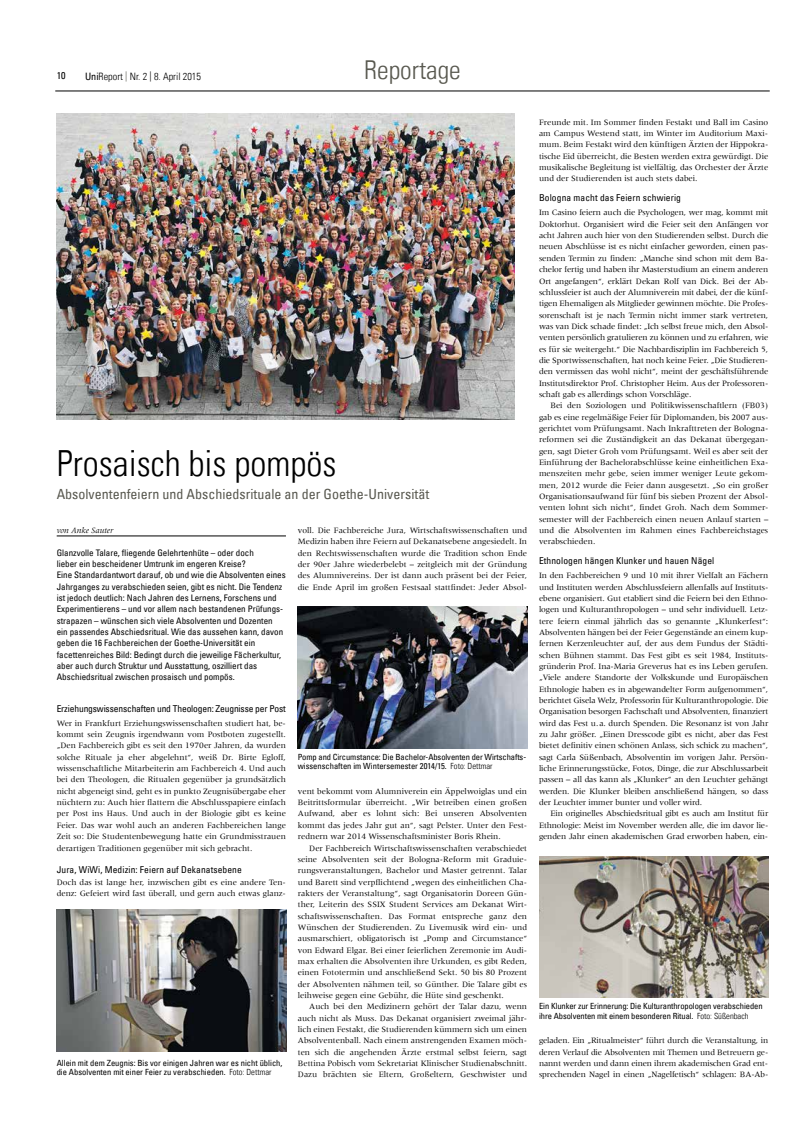
<style>
.page{position:relative;width:808px;height:1134px;background:#fff}
.page>*{position:absolute;margin:0;border:0;box-sizing:border-box;transform-origin:0 0}
.t1{font:36px "Univers Com 47 Light Cond";color:#000}
.t2{font:26px "Univers Com 47 Light Cond";color:#58584f}
.t3{font:condensed 14px "Univers Com 57";color:#58584f}
.t4{font:10.2px "Univers Com 47 Light Cond";color:#000}
.t5{font:condensed 10px "Univers Com 57";color:#000}
.t6{font:condensed 9.5px "Univers Com 57";letter-spacing:.01em;color:#000}
.t7{font:condensed 9.5px "Univers Com 57";letter-spacing:-.015em;color:#000}
.t8{font:condensed 9px/11.3px "Univers Com 57";color:#000}
.t9{font:8.5px/11.3px "Meridien";letter-spacing:-.01em;color:#000;text-align:justify}
.t10{font:condensed 8.5px/9.5px "Univers Com 57";letter-spacing:-.01em;color:#000}
.t11{font:italic 8.5px "Meridien Com";color:#000}
.s1{font-family:"Univers Com 57";font-stretch:condensed}
.s2{color:#58584f}
.s3{font-family:"Univers Com 47 Light Cond";font-stretch:normal}
</style>
<div class="page">
<hr style="left:55px;top:91px;width:715px;height:1px;background:#000">
<hr style="left:57px;top:536px;width:229px;height:1px;background:#000">
<img style="left:57px;top:113px;width:457px;height:307px">
<img style="left:539px;top:856px;width:230px;height:142px">
<img style="left:57px;top:910px;width:229px;height:141px">
<img style="left:298px;top:607px;width:229px;height:141px">
<p class="t5" style="left:57px;top:69px;width:10px">10</p>
<p class="t4" style="left:85px;top:70px;width:117px"><span class="s1">Uni</span>Report <span class="s2">|</span> Nr. 2 | 8. April 2015</p>
<h2 class="t2" style="left:364px;top:55px;width:98px">Reportage</h2>
<h1 class="t1" style="left:57px;top:442px;width:281px">Prosaisch bis pompös</h1>
<h3 class="t3" style="left:57px;top:485px;width:374px">Absolventenfeiern und Abschiedsrituale an der Goethe-Universität</h3>
<p class="t11" style="left:57px;top:525px;width:58px">von Anke Sauter</p>
<p class="t8" style="left:57px;top:547px;width:230px">Glanzvolle Talare, fliegende Gelehrtenhüte – oder doch<br>lieber ein bescheidener Umtrunk im engeren Kreise?<br>Eine Standardantwort darauf, ob und wie die Absolventen eines Jahrganges zu verabschieden seien, gibt es nicht. Die Tendenz ist jedoch deutlich: Nach Jahren des Lernens, Forschens und Experimentierens – und vor allem nach bestandenen Prüfungs&shy;strapazen – wünschen sich viele Absolventen und Dozenten ein passendes Abschiedsritual. Wie das aussehen kann, davon geben die 16 Fachbereichen der Goethe-Universität ein facettenreiches Bild: Bedingt durch die jeweilige Fächerkultur, aber auch durch Struktur und Ausstattung, oszilliert das Abschiedsritual zwischen prosaisch und pompös.</p>
<p class="t7" style="left:57px;top:702px;width:231px">Erziehungswissenschaften und Theologen: Zeugnisse per Post</p>
<p class="t9" style="left:57px;top:717px;width:231px">Wer in Frankfurt Erziehungswissenschaften studiert hat, be&shy;kommt sein Zeugnis irgendwann vom Postboten zugestellt. „Den Fachbereich gibt es seit den 1970er Jahren, da wurden solche Rituale ja eher abgelehnt“, weiß Dr. Birte Egloff, wissenschaftliche Mitarbeiterin am Fachbereich 4. Und auch bei den Theologen, die Ritualen gegenüber ja grundsätzlich nicht abgeneigt sind, geht es in punkto Zeugnisübergabe eher nüchtern zu: Auch hier flattern die Abschlusspapiere einfach per Post ins Haus. Und auch in der Biologie gibt es keine Feier. Das war wohl auch an anderen Fachbereichen lange Zeit so: Die Studentenbewegung hatte ein Grundmisstrauen derartigen Traditionen gegenüber mit sich gebracht.</p>
<p class="t6" style="left:57px;top:864px;width:187px">Jura, WiWi, Medizin: Feiern auf Dekanatsebene</p>
<p class="t9" style="left:57px;top:876px;width:231px">Doch das ist lange her, inzwischen gibt es eine andere Ten&shy;denz: Gefeiert wird fast überall, und gern auch etwas glanz-</p>
<p class="t9" style="left:298px;top:525px;width:231px">voll. Die Fachbereiche Jura, Wirtschaftswissenschaften und Medizin haben ihre Feiern auf Dekanatsebene angesiedelt. In den Rechtswissenschaften wurde die Tradition schon Ende der 90er Jahre wiederbelebt – zeitgleich mit der Gründung des Alumnivereins. Der ist dann auch präsent bei der Feier, die Ende April im großen Festsaal stattfindet: Jeder Absol-</p>
<p class="t10" style="left:298px;top:752px;width:229px">Pomp and Circumstance: Die Bachelor-Absolventen der Wirtschafts&shy;wissenschaften im Wintersemester 2014/15. <span class="s3">Foto: Dettmar</span></p>
<p class="t9" style="left:298px;top:785px;width:231px">vent bekommt vom Alumniverein ein Äppelwoiglas und ein Beitrittsformular überreicht. „Wir betreiben einen großen Aufwand, aber es lohnt sich: Bei unseren Absolventen kommt das jedes Jahr gut an“, sagt Pelster. Unter den Fest&shy;rednern war 2014 Wissenschaftsminister Boris Rhein.</p>
<p class="t9" style="left:298px;top:842px;width:231px;text-indent:11px">Der Fachbereich Wirtschaftswissenschaften verabschiedet seine Absolventen seit der Bologna-Reform mit Graduie&shy;rungsveranstaltungen, Bachelor und Master getrennt. Talar und Barett sind verpflichtend „wegen des einheitlichen Cha&shy;rakters der Veranstaltung“, sagt Organisatorin Doreen Gün&shy;ther, Leiterin des SSIX Student Services am Dekanat Wirt&shy;schaftswissenschaften. Das Format entspreche ganz den Wünschen der Studierenden. Zu Livemusik wird ein- und ausmarschiert, obligatorisch ist „Pomp and Circumstance“ von Edward Elgar. Bei einer feierlichen Zeremonie im Audi&shy;max erhalten die Absolventen ihre Urkunden, es gibt Reden, einen Fototermin und anschließend Sekt. 50 bis 80 Prozent der Absolventen nähmen teil, so Günther. Die Talare gibt es leihweise gegen eine Gebühr, die Hüte sind geschenkt.</p>
<p class="t9" style="left:298px;top:1001px;width:231px;text-indent:11px">Auch bei den Medizinern gehört der Talar dazu, wenn auch nicht als Muss. Das Dekanat organisiert zweimal jähr&shy;lich einen Festakt, die Studierenden kümmern sich um einen Absolventenball. Nach einem anstrengenden Examen möch&shy;ten sich die angehenden Ärzte erstmal selbst feiern, sagt Bettina Pobisch vom Sekretariat Klinischer Studienabschnitt.<br>Dazu brächten sie Eltern, Großeltern, Geschwister und</p>
<p class="t10" style="left:57px;top:1058px;width:227px">Allein mit dem Zeugnis: Bis vor einigen Jahren war es nicht üblich, die Absolventen mit einer Feier zu verabschieden. <span class="s3">Foto: Dettmar</span></p>
<p class="t9" style="left:539px;top:116px;width:231px">Freunde mit. Im Sommer finden Festakt und Ball im Casino am Campus Westend statt, im Winter im Auditorium Maxi&shy;mum. Beim Festakt wird den künftigen Ärzten der Hippokra&shy;tische Eid überreicht, die Besten werden extra gewürdigt. Die musikalische Begleitung ist vielfältig, das Orchester der Ärzte und der Studierenden ist auch stets dabei.</p>
<p class="t6" style="left:539px;top:192px;width:143px">Bologna macht das Feiern schwierig</p>
<p class="t9" style="left:539px;top:207px;width:231px">Im Casino feiern auch die Psychologen, wer mag, kommt mit Doktorhut. Organisiert wird die Feier seit den Anfängen vor acht Jahren auch hier von den Studierenden selbst. Durch die neuen Abschlüsse ist es nicht einfacher geworden, einen pas&shy;senden Termin zu finden: „Manche sind schon mit dem Ba&shy;chelor fertig und haben ihr Masterstudium an einem anderen Ort angefangen“, erklärt Dekan Rolf van Dick. Bei der Ab&shy;schlussfeier ist auch der Alumniverein mit dabei, der die künf&shy;tigen Ehemaligen als Mitglieder gewinnen möchte. Die Profes&shy;sorenschaft ist je nach Termin nicht immer stark vertreten, was van Dick schade findet: „Ich selbst freue mich, den Absol&shy;venten persönlich gratulieren zu können und zu erfahren, wie es für sie weitergeht.“ Die Nachbardisziplin im Fachbereich 5, die Sportwissenschaften, hat noch keine Feier. „Die Studieren&shy;den vermissen das wohl nicht“, meint der geschäftsführende Institutsdirektor Prof. Christopher Heim. Aus der Professoren&shy;schaft gab es allerdings schon Vorschläge.</p>
<p class="t9" style="left:539px;top:400px;width:231px;text-align:left;text-indent:11px">Bei den Soziologen und Politikwissenschaftlern (FB03) gab es eine regelmäßige Feier für Diplomanden, bis 2007 aus&shy;gerichtet vom Prüfungsamt. Nach Inkrafttreten der Bologna&shy;reformen sei die Zuständigkeit an das Dekanat übergegan&shy;gen, sagt Dieter Groh vom Prüfungsamt. Weil es aber seit der Einführung der Bachelorabschlüsse keine einheitlichen Exa&shy;menszeiten mehr gebe, seien immer weniger Leute gekom&shy;men, 2012 wurde die Feier dann ausgesetzt. „So ein großer Organisationsaufwand für fünf bis sieben Prozent der Absol&shy;venten lohnt sich nicht“, findet Groh. Nach dem Sommer&shy;semester will der Fachbereich einen neuen Anlauf starten – und die Absolventen im Rahmen eines Fachbereichstages verabschieden.</p>
<p class="t6" style="left:539px;top:555px;width:177px">Ethnologen hängen Klunker und hauen Nägel</p>
<p class="t9" style="left:539px;top:570px;width:231px;text-align:left">In den Fachbereichen 9 und 10 mit ihrer Vielfalt an Fächern und Instituten werden Abschlussfeiern allenfalls auf Instituts&shy;ebene organisiert. Gut etabliert sind die Feiern bei den Ethno&shy;logen und Kulturanthropologen – und sehr individuell. Letz&shy;tere feiern einmal jährlich das so genannte „Klunkerfest“:<br>Absolventen hängen bei der Feier Gegenstände an einem kup&shy;fernen Kerzenleuchter auf, der aus dem Fundus der Städti&shy;schen Bühnen stammt. Das Fest gibt es seit 1984, Instituts&shy;gründerin Prof. Ina-Maria Greverus hat es ins Leben gerufen. „Viele andere Standorte der Volkskunde und Europäischen Ethnologie haben es in abgewandelter Form aufgenommen“, berichtet Gisela Welz, Professorin für Kulturanthropologie. Die Organisation besorgen Fachschaft und Absolventen, finanziert wird das Fest u.a. durch Spenden. Die Resonanz ist von Jahr zu Jahr größer. „Einen Dresscode gibt es nicht, aber das Fest bietet definitiv einen schönen Anlass, sich schick zu machen“, sagt Carla Süßenbach, Absolventin im vorigen Jahr. Persön&shy;liche Erinnerungsstücke, Fotos, Dinge, die zur Abschlussarbeit passen – all das kann als „Klunker“ an den Leuchter gehängt werden. Die Klunker bleiben anschließend hängen, so dass der Leuchter immer bunter und voller wird.</p>
<p class="t9" style="left:539px;top:808px;width:231px;text-indent:11px">Ein originelles Abschiedsritual gibt es auch am Institut für Ethnologie: Meist im November werden alle, die im davor lie&shy;genden Jahr einen akademischen Grad erworben haben, ein-</p>
<p class="t10" style="left:539px;top:1001px;width:225px">Ein Klunker zur Erinnerung: Die Kulturanthropologen verabschieden ihre Absolventen mit einem besonderen Ritual. <span class="s3">Foto: Süßenbach</span></p>
<p class="t9" style="left:539px;top:1035px;width:231px">geladen. Ein „Ritualmeister“ führt durch die Veranstaltung, in deren Verlauf die Absolventen mit Themen und Betreuern ge&shy;nannt werden und dann einen ihrem akademischen Grad ent&shy;sprechenden Nagel in einen „Nagelfetisch“ schlagen: BA-Ab-</p>
</div>
